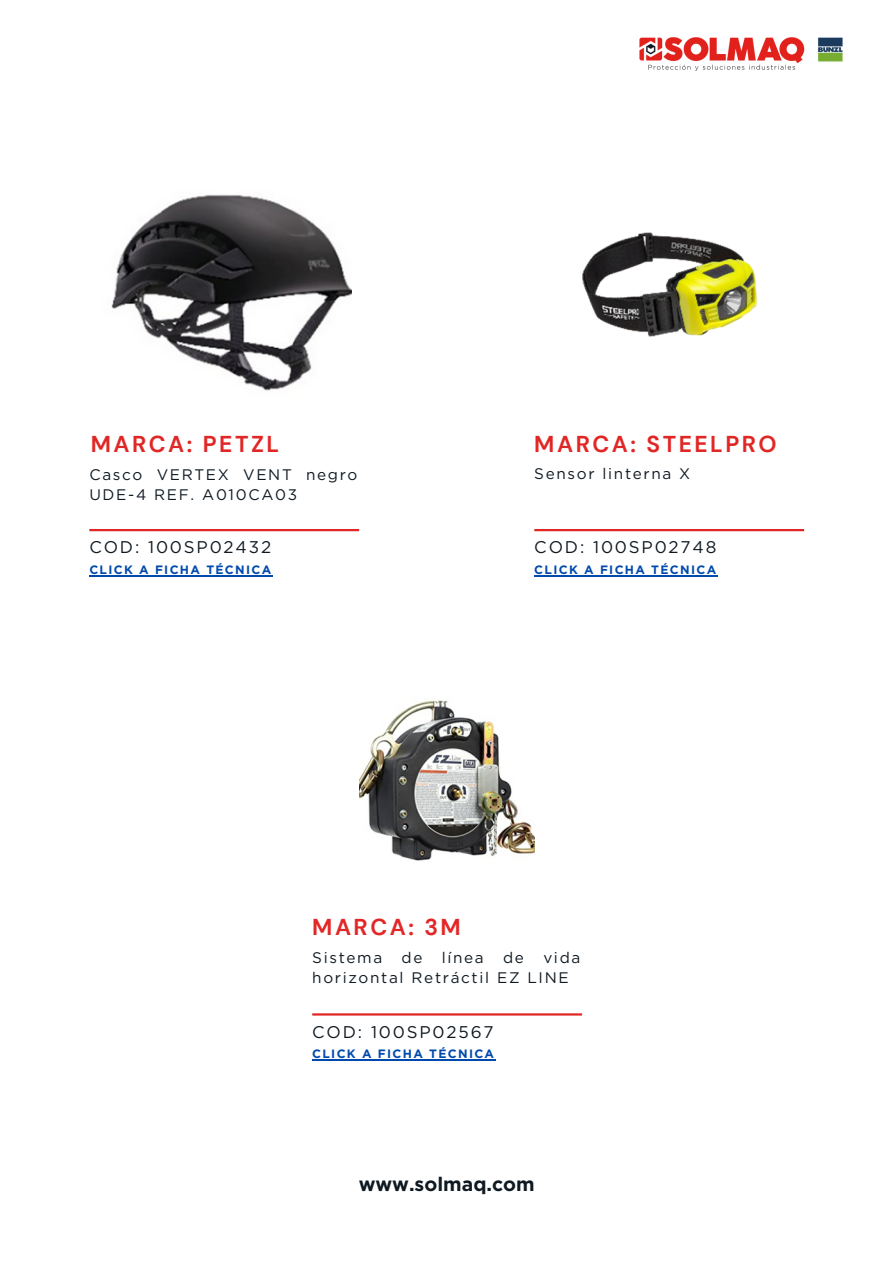
<style>
.page{position:relative;width:893px;height:1264px;background:#fff}
.page>*{position:absolute;margin:0;border:0;box-sizing:border-box;transform-origin:0 0}
.t1{font:700 22.95px "DM Sans";letter-spacing:.11em;color:#e12726}
.t2{font:700 22.95px "DM Sans";letter-spacing:.11em;color:#e22726}
.t3{font:700 19.5px "Gotham";color:#0f1921}
.t4{font:16.95px "Gotham";letter-spacing:.11em;color:#0f1921}
.t5{font:15.3px/20.5px "Gotham";letter-spacing:.11em;color:#0f1921}
.t6{font:700 12.15px "Gotham";letter-spacing:.11em;color:#004aad}
</style>
<div class="page">
<img style="left:111px;top:194px;width:240px;height:197px">
<img style="left:582px;top:232px;width:174px;height:105px">
<hr style="left:89px;top:529px;width:270px;height:2px;background:#e12726">
<hr style="left:534px;top:529px;width:270px;height:2px;background:#e12726">
<img style="left:360px;top:700px;width:174px;height:161px">
<hr style="left:312px;top:1013px;width:270px;height:2px;background:#e12726">
<hr style="left:89px;top:575px;width:183px;height:1px;background:#004aad">
<hr style="left:534px;top:575px;width:183px;height:1px;background:#004aad">
<hr style="left:312px;top:1059px;width:183px;height:1px;background:#004aad">
<img style="left:639px;top:37px;width:204px;height:34px">
<h1 class="t1" style="left:91px;top:429px;width:190px">MARCA: PETZL</h1>
<p class="t5" style="left:89px;top:464px;width:269px">Casco VERTEX VENT negro<br>UDE-4 REF. A010CA03</p>
<p class="t4" style="left:89px;top:537px;width:183px">COD: 100SP02432</p>
<p class="t6" style="left:89px;top:562px;width:183px">CLICK A FICHA TÉCNICA</p>
<h1 class="t1" style="left:534px;top:429px;width:244px">MARCA: STEELPRO</h1>
<p class="t5" style="left:534px;top:463px;width:157px">Sensor linterna X</p>
<p class="t4" style="left:534px;top:537px;width:183px">COD: 100SP02748</p>
<p class="t6" style="left:534px;top:562px;width:183px">CLICK A FICHA TÉCNICA</p>
<h1 class="t2" style="left:312px;top:911px;width:150px">MARCA: 3M</h1>
<p class="t5" style="left:312px;top:946px;width:71px">Sistema</p>
<p class="t5" style="left:401px;top:946px;width:22px">de</p>
<p class="t5" style="left:442px;top:946px;width:44px">línea</p>
<p class="t5" style="left:503px;top:946px;width:22px">de</p>
<p class="t5" style="left:312px;top:946px;width:269px;text-indent:231px">vida horizontal Retráctil EZ LINE</p>
<p class="t4" style="left:312px;top:1021px;width:183px">COD: 100SP02567</p>
<p class="t6" style="left:312px;top:1046px;width:183px">CLICK A FICHA TÉCNICA</p>
<p class="t3" style="left:358px;top:1171px;width:177px">www.solmaq.com</p>
</div>
